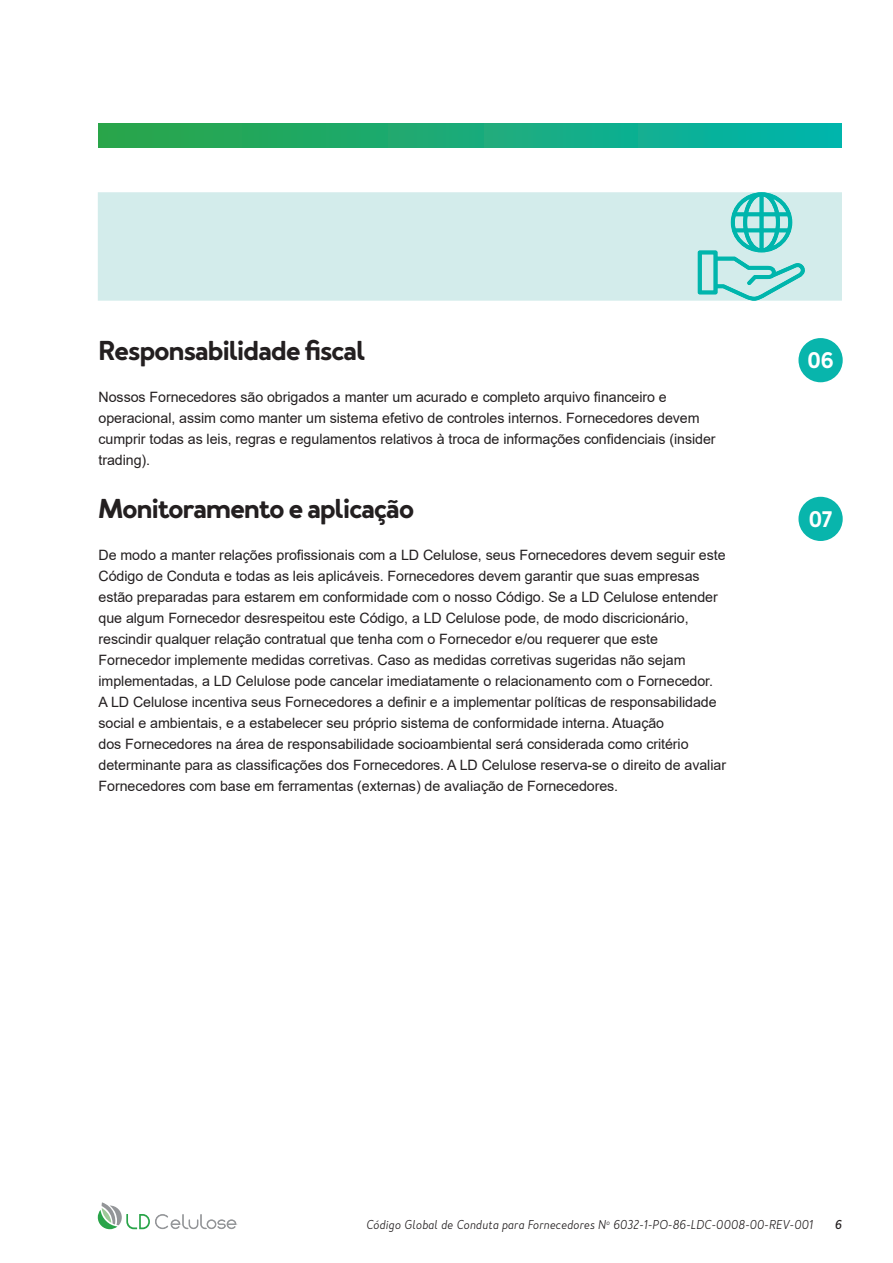
<style>
.page{position:relative;width:893px;height:1263px;background:#fff}
.page>*{position:absolute;margin:0;border:0;box-sizing:border-box;transform-origin:0 0}
.t1{font:700 25.5px "Merlo Neue Round";letter-spacing:-.03em;color:#231f20}
.t2{font:700 21px "Merlo Neue Round";color:#fff}
.t3{font:14.25px/21px "Arial";letter-spacing:-.005em;color:#231f20}
.t4{font:italic 300 12px "Merlo Neue";letter-spacing:.02em;color:#231f20}
.t5{font:italic 500 12px "Merlo Neue";color:#231f20}
</style>
<div class="page">
<svg style="left:98px;top:1202px;width:138px;height:27px"></svg>
<div style="left:798px;top:338px;width:45px;height:44px;background:#08b5ac;border-radius:50%"></div>
<div style="left:798px;top:497px;width:45px;height:44px;background:#08b5ac;border-radius:50%"></div>
<div style="left:99px;top:123px;width:743px;height:24px;background:linear-gradient(to right,#2da447,#03b4ad)"></div>
<div style="left:98px;top:192px;width:744px;height:109px;background:#d3eceb"></div>
<svg style="left:698px;top:192px;width:107px;height:109px;background:#9addda"></svg>
<h1 class="t1" style="left:99px;top:333px;width:268px">Responsabilidade fiscal</h1>
<p class="t3" style="left:99px;top:386px;width:619px">Nossos Fornecedores são obrigados a manter um acurado e completo arquivo financeiro e operacional, assim como manter um sistema efetivo de controles internos. Fornecedores devem cumprir todas as leis, regras e regulamentos relativos à troca de informações confidenciais (insider trading).</p>
<h1 class="t1" style="left:99px;top:492px;width:317px">Monitoramento e aplicação</h1>
<p class="t3" style="left:99px;top:545px;width:629px">De modo a manter relações profissionais com a LD Celulose, seus Fornecedores devem seguir este Código de Conduta e todas as leis aplicáveis. Fornecedores devem garantir que suas empresas estão preparadas para estarem em conformidade com o nosso Código. Se a LD Celulose entender que algum Fornecedor desrespeitou este Código, a LD Celulose pode, de modo discricionário, rescindir qualquer relação contratual que tenha com o Fornecedor e/ou requerer que este Fornecedor implemente medidas corretivas. Caso as medidas corretivas sugeridas não sejam implementadas, a LD Celulose pode cancelar imediatamente o relacionamento com o Fornecedor.<br>A LD Celulose incentiva seus Fornecedores a definir e a implementar políticas de responsabilidade social e ambientais, e a estabelecer seu próprio sistema de conformidade interna. Atuação<br>dos Fornecedores na área de responsabilidade socioambiental será considerada como critério determinante para as classificações dos Fornecedores. A LD Celulose reserva-se o direito de avaliar Fornecedores com base em ferramentas (externas) de avaliação de Fornecedores.</p>
<h2 class="t2" style="left:808px;top:346px;width:27px">06</h2>
<h2 class="t2" style="left:809px;top:504px;width:24px">07</h2>
<p class="t4" style="left:366px;top:1218px;width:448px">Código Global de Conduta para Fornecedores N<sup>o</sup> 6032-1-PO-86-LDC-0008-00-REV-001</p>
<p class="t5" style="left:835px;top:1217px;width:8px">6</p>
</div>
